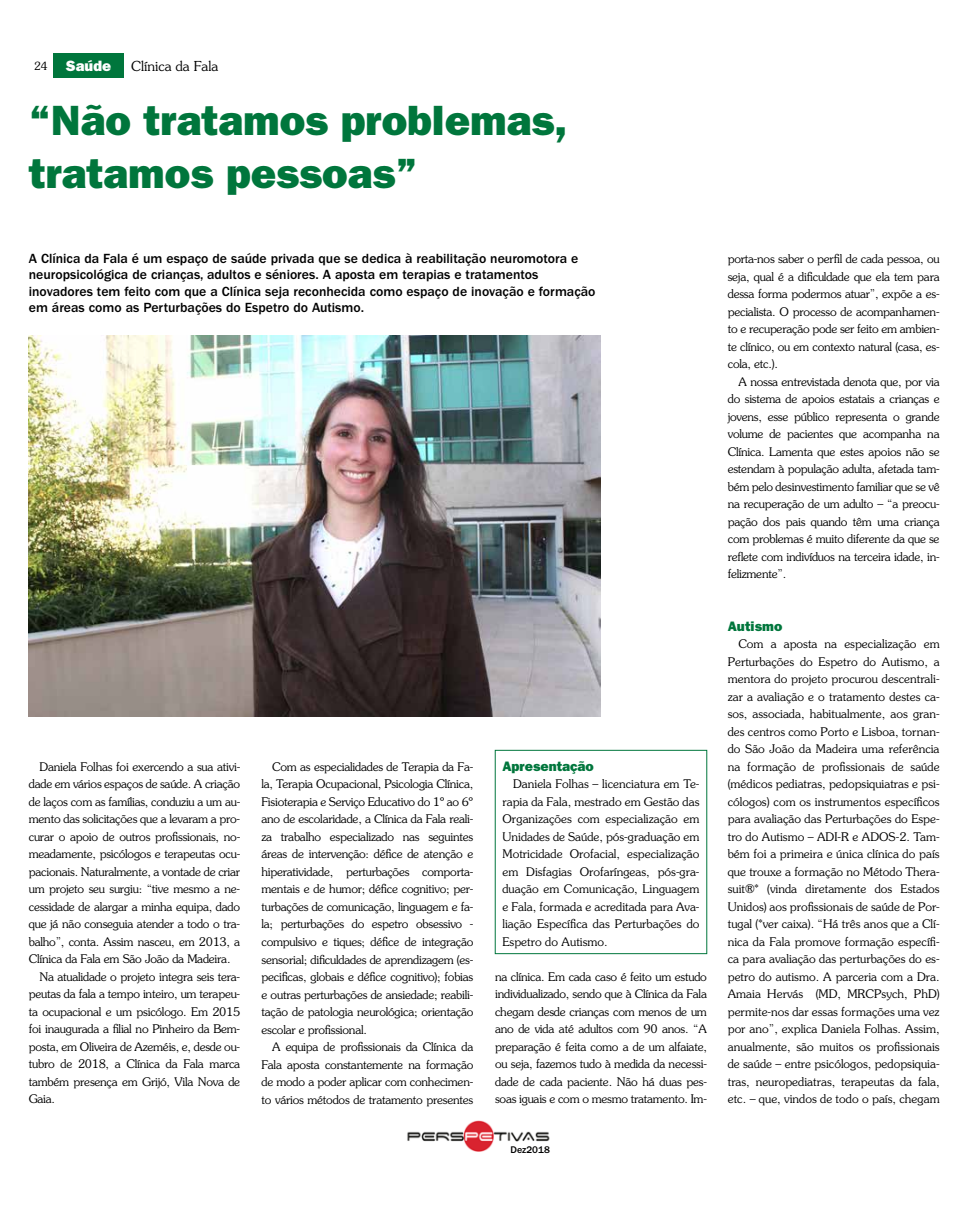
<style>
.page{position:relative;width:968px;height:1205px;background:#fff}
.page>*{position:absolute;margin:0;border:0;box-sizing:border-box;transform-origin:0 0}
.t1{font:42.5px/52.5px "ITC Franklin Gothic Std Hvy";color:#00763c}
.t2{font:15px "ITC Franklin Gothic Std Hvy";color:#fff}
.t3{font:500 13.75px/16.2px "ITC Franklin Gothic Std";color:#000}
.t4{font:13.75px "ITC Franklin Gothic Std Hvy";color:#00763c}
.t5{font:300 13.75px "Souvenir Std";color:#000}
.t6{font:300 11.88px/17.5px "Souvenir Std";letter-spacing:-.02em;color:#000;text-align:justify}
.t7{font:500 10px "ITC Franklin Gothic Std";color:#000}
.s1{font-family:"Souvenir Std";font-weight:300;font-size:11.25px;color:#000}
</style>
<div class="page">
<div style="left:53px;top:53px;width:71px;height:25px;background:#00763c"></div>
<img style="left:407px;top:1121px;width:143px;height:31px">
<div style="left:495px;top:750px;width:211px;height:204px;border:1px solid #00763c"></div>
<img style="left:29px;top:336px;width:571px;height:380px">
<p class="t2" style="left:34px;top:56px;width:79px"><span class="s1">24</span> Saúde</p>
<p class="t5" style="left:131px;top:58px;width:89px">Clínica da Fala</p>
<h1 class="t1" style="left:29px;top:94px;width:540px">“Não tratamos problemas, tratamos pessoas”</h1>
<p class="t3" style="left:29px;top:251px;width:568px">A Clínica da Fala é um espaço de saúde privada que se dedica à reabilitação neuromotora e neuropsicológica de crianças, adultos e séniores. A aposta em terapias e tratamentos inovadores tem feito com que a Clínica seja reconhecida como espaço de inovação e formação em áreas como as Perturbações do Espetro do Autismo.</p>
<p class="t6" style="left:39px;top:758px;width:202px">Daniela Folhas foi exercendo a sua ativi-</p>
<p class="t6" style="left:29px;top:775px;width:213px">dade em vários espaços de saúde. A criação</p>
<p class="t6" style="left:29px;top:793px;width:213px">de laços com as famílias, conduziu a um au-</p>
<p class="t6" style="left:29px;top:810px;width:213px">mento das solicitações que a levaram a pro-</p>
<p class="t6" style="left:29px;top:828px;width:213px">curar o apoio de outros profissionais, no-</p>
<p class="t6" style="left:29px;top:845px;width:213px">meadamente, psicólogos e terapeutas ocu-</p>
<p class="t6" style="left:29px;top:863px;width:213px">pacionais. Naturalmente, a vontade de criar</p>
<p class="t6" style="left:29px;top:880px;width:213px">um projeto seu surgiu: “tive mesmo a ne-</p>
<p class="t6" style="left:29px;top:898px;width:213px">cessidade de alargar a minha equipa, dado</p>
<p class="t6" style="left:29px;top:915px;width:213px">que já não conseguia atender a todo o tra-</p>
<p class="t6" style="left:29px;top:933px;width:213px">balho”, conta. Assim nasceu, em 2013, a</p>
<p class="t6" style="left:29px;top:950px;width:203px">Clínica da Fala em São João da Madeira.</p>
<p class="t6" style="left:39px;top:968px;width:202px">Na atualidade o projeto integra seis tera-</p>
<p class="t6" style="left:29px;top:985px;width:213px">peutas da fala a tempo inteiro, um terapeu-</p>
<p class="t6" style="left:29px;top:1003px;width:213px">ta ocupacional e um psicólogo. Em 2015</p>
<p class="t6" style="left:29px;top:1020px;width:213px">foi inaugurada a filial no Pinheiro da Bem-</p>
<p class="t6" style="left:29px;top:1038px;width:213px">posta, em Oliveira de Azeméis, e, desde ou-</p>
<p class="t6" style="left:29px;top:1055px;width:213px">tubro de 2018, a Clínica da Fala marca</p>
<p class="t6" style="left:29px;top:1073px;width:213px">também presença em Grijó, Vila Nova de</p>
<p class="t6" style="left:29px;top:1090px;width:28px">Gaia.</p>
<p class="t6" style="left:261px;top:758px;width:213px;text-indent:11px">Com as especialidades de Terapia da Fa&shy;la, Terapia Ocupacional, Psicologia Clínica, Fisioterapia e Serviço Educativo do 1º ao 6º ano de escolaridade, a Clínica da Fala reali&shy;za trabalho especializado nas seguintes áreas de intervenção: défice de atenção e hiperatividade, perturbações comporta&shy;mentais e de humor; défice cognitivo; per&shy;turbações de comunicação, linguagem e fa&shy;la; perturbações do espetro obsessivo - compulsivo e tiques; défice de integração sensorial; dificuldades de aprendizagem (es&shy;pecificas, globais e défice cognitivo); fobias e outras perturbações de ansiedade; reabili&shy;tação de patologia neurológica; orientação escolar e profissional.</p>
<p class="t6" style="left:261px;top:1038px;width:213px;text-indent:11px">A equipa de profissionais da Clínica da Fala aposta constantemente na formação de modo a poder aplicar com conhecimen&shy;to vários métodos de tratamento presentes</p>
<p class="t4" style="left:502px;top:757px;width:93px">Apresentação</p>
<p class="t6" style="left:502px;top:775px;width:198px;text-indent:11px">Daniela Folhas – licenciatura em Te&shy;rapia da Fala, mestrado em Gestão das Organizações com especialização em Unidades de Saúde, pós-graduação em Motricidade Orofacial, especialização em Disfagias Orofaríngeas, pós-gra&shy;duação em Comunicação, Linguagem e Fala, formada e acreditada para Ava&shy;liação Específica das Perturbações do Espetro do Autismo.</p>
<p class="t6" style="left:495px;top:968px;width:213px">na clínica. Em cada caso é feito um estudo individualizado, sendo que à Clínica da Fala chegam desde crianças com menos de um ano de vida até adultos com 90 anos. “A preparação é feita como a de um alfaiate, ou seja, fazemos tudo à medida da necessi&shy;dade de cada paciente. Não há duas pes&shy;soas iguais e com o mesmo tratamento. Im-</p>
<p class="t7" style="left:510px;top:1144px;width:41px">Dez2018</p>
<p class="t6" style="left:727px;top:250px;width:213px">porta-nos saber o perfil de cada pessoa, ou seja, qual é a dificuldade que ela tem para dessa forma podermos atuar”, expõe a es&shy;pecialista. O processo de acompanhamen&shy;to e recuperação pode ser feito em ambien&shy;te clínico, ou em contexto natural (casa, es&shy;cola, etc.).</p>
<p class="t6" style="left:727px;top:373px;width:213px;text-indent:11px">A nossa entrevistada denota que, por via do sistema de apoios estatais a crianças e jovens, esse público representa o grande volume de pacientes que acompanha na Clínica. Lamenta que estes apoios não se estendam à população adulta, afetada tam&shy;bém pelo desinvestimento familiar que se vê na recuperação de um adulto – “a preocu&shy;pação dos pais quando têm uma criança com problemas é muito diferente da que se reflete com indivíduos na terceira idade, in&shy;felizmente”.</p>
<p class="t4" style="left:727px;top:617px;width:56px">Autismo</p>
<p class="t6" style="left:727px;top:635px;width:213px;text-indent:11px">Com a aposta na especialização em Perturbações do Espetro do Autismo, a mentora do projeto procurou descentrali&shy;zar a avaliação e o tratamento destes ca&shy;sos, associada, habitualmente, aos gran&shy;des centros como Porto e Lisboa, tornan&shy;do São João da Madeira uma referência na formação de profissionais de saúde (médicos pediatras, pedopsiquiatras e psi&shy;cólogos) com os instrumentos específicos para avaliação das Perturbações do Espe&shy;tro do Autismo – ADI-R e ADOS-2. Tam&shy;bém foi a primeira e única clínica do país que trouxe a formação no Método Thera&shy;suit®* (vinda diretamente dos Estados Unidos) aos profissionais de saúde de Por&shy;tugal (*ver caixa). “Há três anos que a Clí&shy;nica da Fala promove formação específi&shy;ca para avaliação das perturbações do es&shy;petro do autismo. A parceria com a Dra.<br>Amaia Hervás (MD, MRCPsych, PhD) permite-nos dar essas formações uma vez por ano”, explica Daniela Folhas. Assim, anualmente, são muitos os profissionais de saúde – entre psicólogos, pedopsiquia&shy;tras, neuropediatras, terapeutas da fala, etc. – que, vindos de todo o país, chegam</p>
</div>
